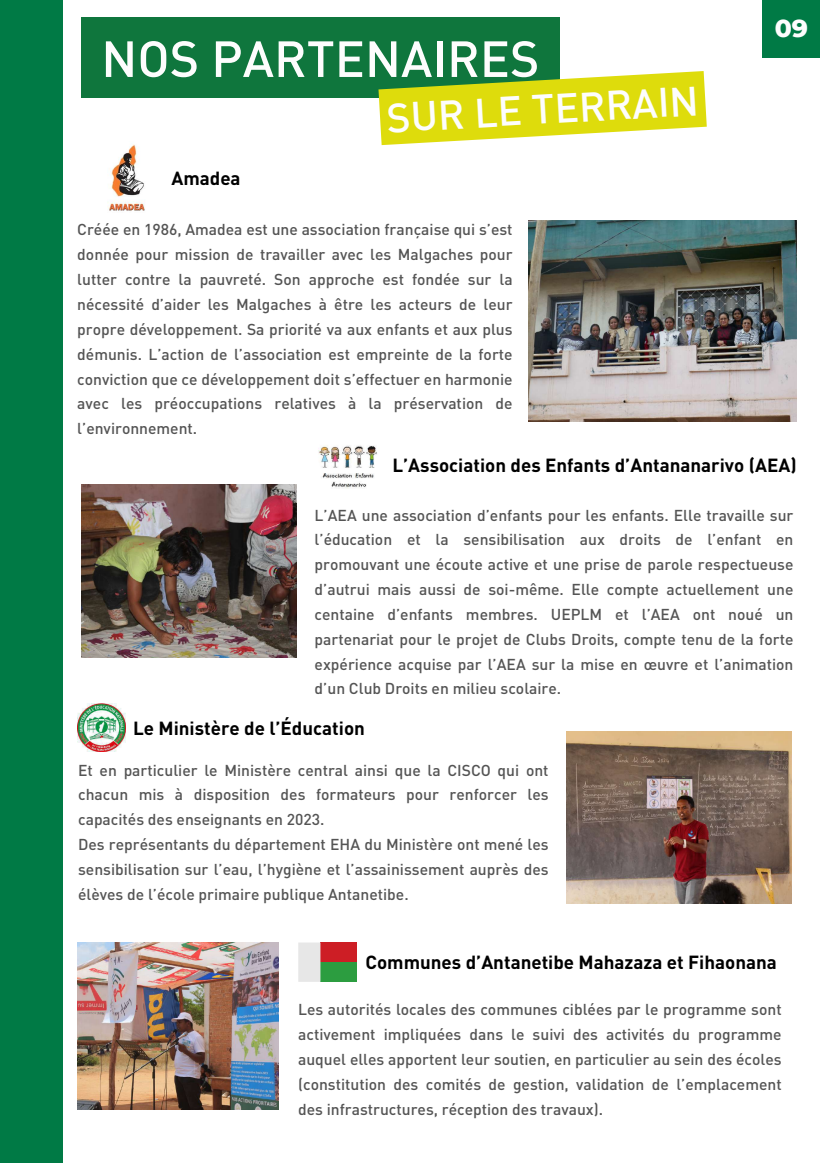
<style>
.page{position:relative;width:820px;height:1163px;background:#fff}
.page>*{position:absolute;margin:0;border:0;box-sizing:border-box;transform-origin:0 0}
.t1{font:500 50px "DIN Pro";color:#fdfdfd}
.t2{font:500 40.62px "DIN Pro";color:#fdfdfd}
.t3{font:800 25px "Montserrat";color:#fdfdfd}
.t4{font:700 18.75px "DIN Pro";color:#000}
.t5{font:500 15.62px/24.9px "DIN Pro";color:#545454;text-align:justify}
</style>
<div class="page">
<div style="left:762px;top:0;width:57px;height:57px;background:#007a45"></div>
<div style="left:0;top:0;width:62px;height:1163px;background:#007a45"></div>
<img style="left:318px;top:445px;width:59px;height:44px">
<img style="left:107px;top:144px;width:38px;height:67px">
<img style="left:82px;top:484px;width:214px;height:173px">
<img style="left:77px;top:703px;width:48px;height:48px">
<img style="left:566px;top:731px;width:225px;height:172px">
<div style="left:320px;top:942px;width:37px;height:20px;background:#cd1e25"></div>
<div style="left:320px;top:962px;width:37px;height:19px;background:#2c9d40"></div>
<svg style="left:298px;top:942px;width:22px;height:39px"></svg>
<img style="left:77px;top:942px;width:201px;height:167px">
<img style="left:528px;top:221px;width:268px;height:200px">
<div style="left:81px;top:17px;width:478px;height:81px;background:#0f763d"></div>
<svg style="left:378px;top:71px;width:328px;height:74px"></svg>
<h1 class="t1" style="left:101px;top:27px;width:439px">NOS PARTENAIRES</h1>
<h2 class="t2" style="left:385px;top:91px;width:314px;rotate:-3deg">SUR LE TERRAIN</h2>
<p class="t4" style="left:171px;top:166px;width:71px">Amadea</p>
<p class="t5" style="left:77px;top:217px;width:437px">Créée en 1986, Amadea est une association française qui s’est donnée pour mission de travailler avec les Malgaches pour lutter contre la pauvreté. Son approche est fondée sur la nécessité d’aider les Malgaches à être les acteurs de leur propre développement. Sa priorité va aux enfants et aux plus démunis. L’action de l’association est empreinte de la forte conviction que ce développement doit s’effectuer en harmonie avec les préoccupations relatives à la préservation de l’environnement.</p>
<h3 class="t3" style="left:774px;top:13px;width:35px">09</h3>
<p class="t4" style="left:392px;top:453px;width:405px">L’Association des Enfants d’Antananarivo (AEA)</p>
<p class="t5" style="left:314px;top:502px;width:480px">L’AEA une association d’enfants pour les enfants. Elle travaille sur l’éducation et la sensibilisation aux droits de l’enfant en promouvant une écoute active et une prise de parole respectueuse d’autrui mais aussi de soi-même. Elle compte actuellement une centaine d’enfants membres. UEPLM et l’AEA ont noué un partenariat pour le projet de Clubs Droits, compte tenu de la forte expérience acquise par l’AEA sur la mise en œuvre et l’animation d’un Club Droits en milieu scolaire.</p>
<p class="t4" style="left:133px;top:715px;width:233px">Le Ministère de l’Éducation</p>
<p class="t5" style="left:78px;top:757px;width:472px;text-align:left">Et en particulier le Ministère central ainsi que la CISCO qui ont chacun mis à disposition des formateurs pour renforcer les capacités des enseignants en 2023.<br>Des représentants du département EHA du Ministère ont mené les sensibilisation sur l’eau, l’hygiène et l’assainissement auprès des élèves de l’école primaire publique Antanetibe.</p>
<p class="t4" style="left:365px;top:950px;width:413px">Communes d’Antanetibe Mahazaza et Fihaonana</p>
<p class="t5" style="left:298px;top:996px;width:485px">Les autorités locales des communes ciblées par le programme sont activement impliquées dans le suivi des activités du programme auquel elles apportent leur soutien, en particulier au sein des écoles (constitution des comités de gestion, validation de l’emplacement des infrastructures, réception des travaux).</p>
</div>
